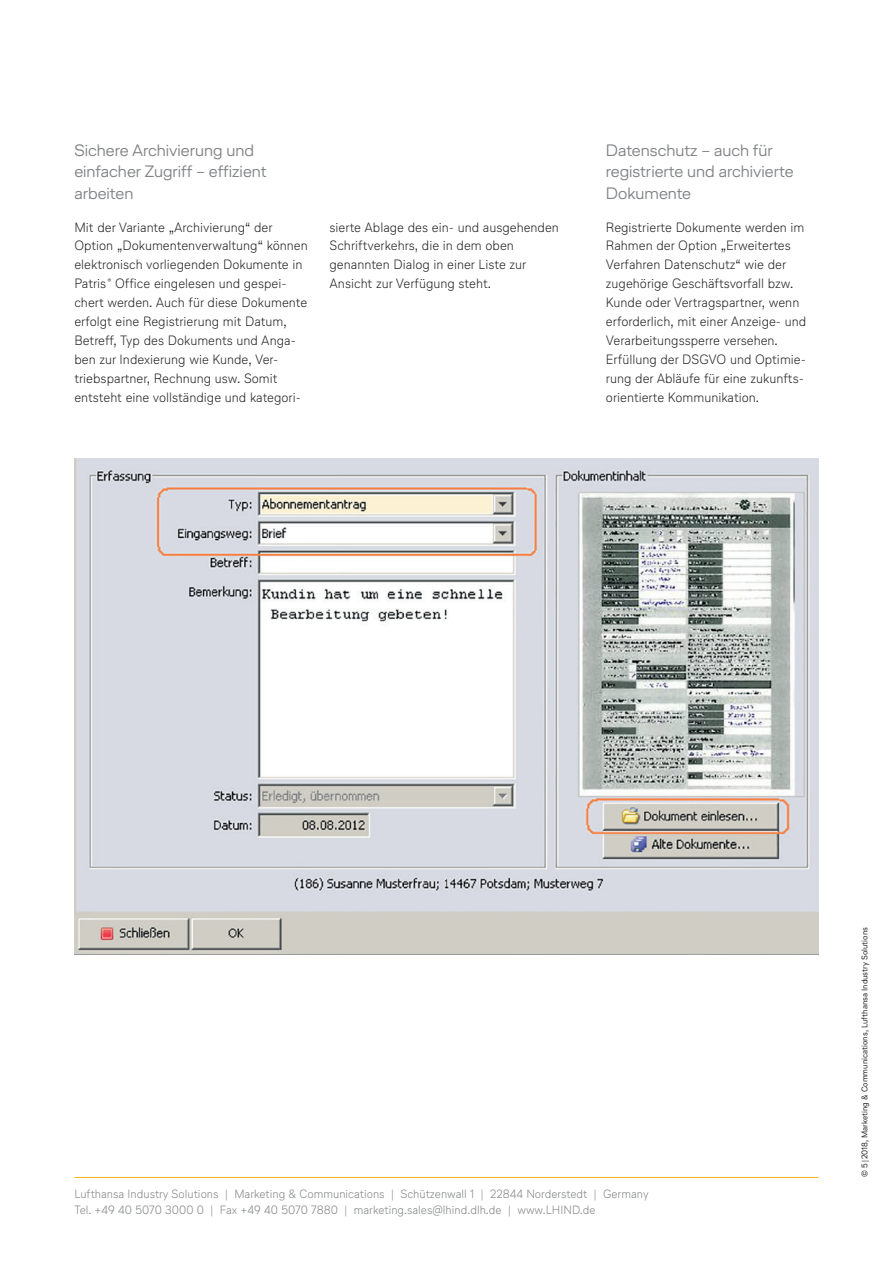
<style>
.page{position:relative;width:893px;height:1263px;background:#fff}
.page>*{position:absolute;margin:0;border:0;box-sizing:border-box;transform-origin:0 0}
.t1{font:300 16.5px/21.5px "Lufthansa Head";color:#808285}
.t2{font:300 13.5px/18.9px "Lufthansa Text";color:#231f20}
.t3{font:300 12px/16.8px "Lufthansa Text";color:#808285}
.t4{font:8.25px "Lufthansa Text";color:#231f20}
</style>
<div class="page">
<img style="left:74px;top:458px;width:745px;height:496px">
<hr style="left:74px;top:1177px;width:745px;height:1px;background:#fcb814">
<p class="t1" style="left:74px;top:139px;width:194px">Sichere Archivierung und einfacher Zugriff – effizient arbeiten</p>
<p class="t2" style="left:74px;top:217px;width:235px">Mit der Variante „Archivierung“ der Option „Dokumentenverwaltung“ können elektronisch vorliegenden Dokumente in Patris <sup>®</sup> Office eingelesen und gespei&shy;chert werden. Auch für diese Dokumente erfolgt eine Registrierung mit Datum, Betreff, Typ des Dokuments und Anga&shy;ben zur Indexierung wie Kunde, Ver&shy;triebspartner, Rechnung usw. Somit entsteht eine vollständige und kategori-</p>
<p class="t2" style="left:330px;top:217px;width:231px">sierte Ablage des ein- und ausgehenden Schriftverkehrs, die in dem oben genannten Dialog in einer Liste zur Ansicht zur Verfügung steht.</p>
<p class="t1" style="left:606px;top:139px;width:189px">Datenschutz – auch für registrierte und archivierte<br>Dokumente</p>
<p class="t2" style="left:606px;top:217px;width:202px">Registrierte Dokumente werden im Rahmen der Option „Erweitertes Verfahren Datenschutz“ wie der zugehörige Geschäftsvorfall bzw.<br>Kunde oder Vertragspartner, wenn erforderlich, mit einer Anzeige- und Verarbeitungssperre versehen.<br>Erfüllung der DSGVO und Optimie&shy;rung der Abläufe für eine zukunfts&shy;orientierte Kommunikation.</p>
<p class="t3" style="left:74px;top:1185px;width:576px">Lufthansa Industry Solutions | Marketing &amp; Communications | Schützenwall 1 | 22844 Norderstedt | Germany<br>Tel. +49 40 5070 3000 0 | Fax +49 40 5070 7880 | marketing.sales@lhind.dlh.de | www.LHIND.de</p>
<p class="t4" style="left:859px;top:1177px;width:251px;rotate:-90deg">© 5|2018, Marketing &amp; Communications, Lufthansa Industry Solutions</p>
</div>
